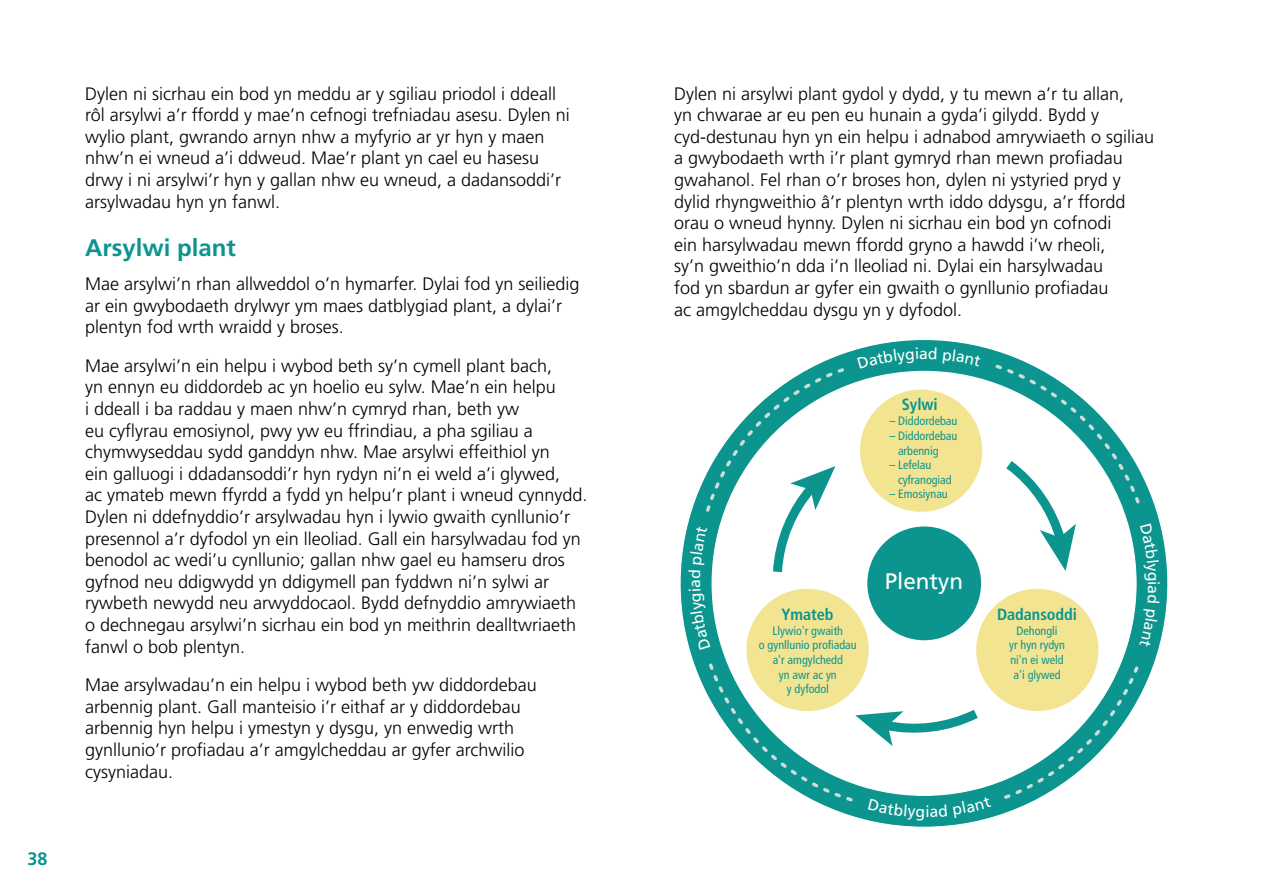
<style>
.page{position:relative;width:1263px;height:893px;background:#fff}
.page>*{position:absolute;margin:0;border:0;box-sizing:border-box;transform-origin:0 0}
.H3_-_sub_heading{font:700 24px "Frutiger LT Std";color:#0b958e}
.t1{font:22.5px "Frutiger LT Std";color:#fff}
.P_-_Body_Text{font:300 18px/21.6px "Frutiger LT Std";color:#000}
.t2{font:700 18px "Frutiger LT Std";color:#0b958e}
.t3{font:700 condensed 16.2px "Frutiger LT Std";color:#0b958e}
.t4{font:15.75px "Frutiger LT Std";color:#fff}
.t5{font:condensed 12.15px/14.5px "Frutiger LT Std";color:#0b958e}
</style>
<div class="page">
<svg style="left:680px;top:351px;width:474px;height:461px"></svg>
<svg style="left:844px;top:347px;width:153px;height:29px"></svg>
<svg style="left:853px;top:791px;width:149px;height:31px"></svg>
<svg style="left:685px;top:511px;width:30px;height:152px"></svg>
<svg style="left:1130px;top:502px;width:31px;height:165px"></svg>
<p class="t2" style="left:28px;top:848px;width:22px">38</p>
<h2 class="P_-_Body_Text" style="left:85px;top:83px;width:486px">Dylen ni sicrhau ein bod yn meddu ar y sgiliau priodol i ddeall rôl arsylwi a’r ffordd y mae’n cefnogi trefniadau asesu. Dylen ni wylio plant, gwrando arnyn nhw a myfyrio ar yr hyn y maen nhw’n ei wneud a’i ddweud. Mae’r plant yn cael eu hasesu drwy i ni arsylwi’r hyn y gallan nhw eu wneud, a dadansoddi’r arsylwadau hyn yn fanwl.</h2>
<h3 class="H3_-_sub_heading" style="left:85px;top:233px;width:152px">Arsylwi plant</h3>
<h2 class="P_-_Body_Text" style="left:85px;top:273px;width:496px">Mae arsylwi’n rhan allweddol o’n hymarfer. Dylai fod yn seiliedig ar ein gwybodaeth drylwyr ym maes datblygiad plant, a dylai’r plentyn fod wrth wraidd y broses.</h2>
<h2 class="P_-_Body_Text" style="left:85px;top:355px;width:504px">Mae arsylwi’n ein helpu i wybod beth sy’n cymell plant bach,<br>yn ennyn eu diddordeb ac yn hoelio eu sylw. Mae’n ein helpu<br>i ddeall i ba raddau y maen nhw’n cymryd rhan, beth yw<br>eu cyflyrau emosiynol, pwy yw eu ffrindiau, a pha sgiliau a chymwyseddau sydd ganddyn nhw. Mae arsylwi effeithiol yn<br>ein galluogi i ddadansoddi’r hyn rydyn ni’n ei weld a’i glywed,<br>ac ymateb mewn ffyrdd a fydd yn helpu’r plant i wneud cynnydd.<br>Dylen ni ddefnyddio’r arsylwadau hyn i lywio gwaith cynllunio’r presennol a’r dyfodol yn ein lleoliad. Gall ein harsylwadau fod yn benodol ac wedi’u cynllunio; gallan nhw gael eu hamseru dros gyfnod neu ddigwydd yn ddigymell pan fyddwn ni’n sylwi ar rywbeth newydd neu arwyddocaol. Bydd defnyddio amrywiaeth o dechnegau arsylwi’n sicrhau ein bod yn meithrin dealltwriaeth fanwl o bob plentyn.</h2>
<h2 class="P_-_Body_Text" style="left:85px;top:674px;width:453px">Mae arsylwadau’n ein helpu i wybod beth yw diddordebau arbennig plant. Gall manteisio i’r eithaf ar y diddordebau arbennig hyn helpu i ymestyn y dysgu, yn enwedig wrth gynllunio’r profiadau a’r amgylcheddau ar gyfer archwilio cysyniadau.</h2>
<h2 class="P_-_Body_Text" style="left:674px;top:83px;width:482px">Dylen ni arsylwi plant gydol y dydd, y tu mewn a’r tu allan,<br>yn chwarae ar eu pen eu hunain a gyda’i gilydd. Bydd y cyd‑destunau hyn yn ein helpu i adnabod amrywiaeth o sgiliau a gwybodaeth wrth i’r plant gymryd rhan mewn profiadau gwahanol. Fel rhan o’r broses hon, dylen ni ystyried pryd y dylid rhyngweithio â’r plentyn wrth iddo ddysgu, a’r ffordd orau o wneud hynny. Dylen ni sicrhau ein bod yn cofnodi<br>ein harsylwadau mewn ffordd gryno a hawdd i’w rheoli,<br>sy’n gweithio’n dda i’n lleoliad ni. Dylai ein harsylwadau<br>fod yn sbardun ar gyfer ein gwaith o gynllunio profiadau<br>ac amgylcheddau dysgu yn y dyfodol.</h2>
<p class="t4" style="left:919px;top:344px;width:10px">a</p>
<p class="t3" style="left:902px;top:395px;width:37px">Sylwi</p>
<p class="t4" style="left:686px;top:588px;width:10px;rotate:-90deg">a</p>
<p class="t5" style="left:889px;top:414px;width:70px">– Diddordebau</p>
<p class="t5" style="left:898px;top:429px;width:61px;text-indent:-9px">– Diddordebau arbennig</p>
<p class="t5" style="left:898px;top:458px;width:55px;text-indent:-9px">– Lefelau cyfranogiad</p>
<p class="t5" style="left:889px;top:487px;width:60px">– Emosiynau</p>
<p class="t1" style="left:885px;top:568px;width:80px">Plentyn</p>
<p class="t3" style="left:781px;top:604px;width:54px">Ymateb</p>
<p class="t3" style="left:997px;top:604px;width:82px">Dadansoddi</p>
<p class="t5" style="left:1009px;top:623px;width:57px;text-align:center">Dehongli<br>yr hyn rydyn ni'n ei weld a'i glywed</p>
<p class="t5" style="left:759px;top:623px;width:99px;text-align:center">Llywio'r gwaith<br>o gynllunio profiadau a'r amgylchedd<br>yn awr ac yn<br>y dyfodol</p>
</div>
